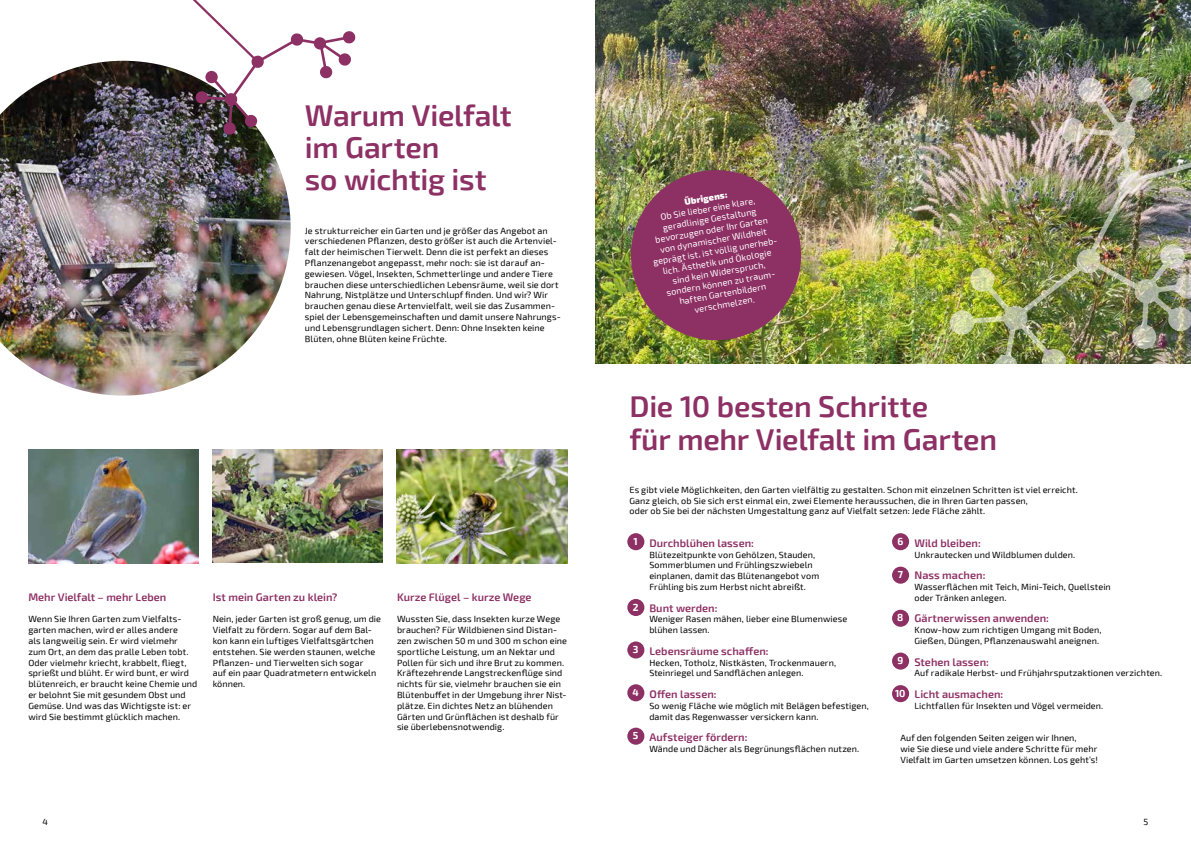
<style>
.page{position:relative;width:1191px;height:842px;background:#fff}
.page>*{position:absolute;margin:0;border:0;box-sizing:border-box;transform-origin:0 0}
.t1{font:600 30px/32.4px "Exo 2";letter-spacing:-.01em;color:#8d3064}
.t2{font:600 11px "Exo 2";color:#8d3064}
.t3{font:700 10px "Exo 2";color:#fff}
.t4{font:9px/10.8px "Exo 2";letter-spacing:.01em;color:#000}
.t5{font:9px/10.8px "Exo 2";color:#fff;text-align:center}
.t6{font:900 9px "Exo 2";color:#fff}
</style>
<div class="page">
<img style="left:213px;top:450px;width:170px;height:112px">
<img style="left:28px;top:450px;width:170px;height:113px">
<img style="left:397px;top:450px;width:170px;height:113px">
<img style="left:0;top:61px;width:291px;height:335px">
<img style="left:595px;top:0;width:596px;height:363px">
<img style="left:624px;top:163px;width:184px;height:184px">
<div style="left:627px;top:533px;width:17px;height:17px;background:#8d3064;border-radius:50%"></div>
<div style="left:892px;top:533px;width:17px;height:17px;background:#8d3064;border-radius:50%"></div>
<div style="left:627px;top:599px;width:17px;height:17px;background:#8d3064;border-radius:50%"></div>
<div style="left:892px;top:567px;width:17px;height:17px;background:#8d3064;border-radius:50%"></div>
<div style="left:627px;top:641px;width:17px;height:17px;background:#8d3064;border-radius:50%"></div>
<div style="left:892px;top:610px;width:17px;height:17px;background:#8d3064;border-radius:50%"></div>
<div style="left:627px;top:684px;width:17px;height:17px;background:#8d3064;border-radius:50%"></div>
<div style="left:892px;top:652px;width:17px;height:18px;background:#8d3064;border-radius:50%"></div>
<div style="left:627px;top:728px;width:17px;height:17px;background:#8d3064;border-radius:50%"></div>
<div style="left:892px;top:685px;width:17px;height:17px;background:#8d3064;border-radius:50%"></div>
<img style="left:949px;top:76px;width:242px;height:288px">
<svg style="left:177px;top:0;width:179px;height:135px"></svg>
<h1 class="t1" style="left:305px;top:97px;width:208px">Warum Vielfalt im Garten<br>so wichtig ist</h1>
<p class="t4" style="left:305px;top:225px;width:257px">Je strukturreicher ein Garten und je größer das Angebot an verschiedenen Pflanzen, desto größer ist auch die Artenviel&shy;falt der heimischen Tierwelt. Denn die ist perfekt an dieses Pflanzenangebot angepasst, mehr noch: sie ist darauf an&shy;gewiesen. Vögel, Insekten, Schmetterlinge und andere Tiere brauchen diese unterschiedlichen Lebensräume, weil sie dort Nahrung, Nistplätze und Unterschlupf finden. Und wir? Wir brauchen genau diese Artenvielfalt, weil sie das Zusammen&shy;spiel der Lebensgemeinschaften und damit unsere Nahrungs&shy;und Lebensgrundlagen sichert. Denn: Ohne Insekten keine Blüten, ohne Blüten keine Früchte.</p>
<p class="t2" style="left:28px;top:589px;width:139px">Mehr Vielfalt – mehr Leben</p>
<p class="t4" style="left:28px;top:613px;width:171px">Wenn Sie Ihren Garten zum Vielfalts&shy;garten machen, wird er alles andere<br>als langweilig sein. Er wird vielmehr zum Ort, an dem das pralle Leben tobt.<br>Oder vielmehr kriecht, krabbelt, fliegt, sprießt und blüht. Er wird bunt, er wird blütenreich, er braucht keine Chemie und er belohnt Sie mit gesundem Obst und Gemüse. Und was das Wichtigste ist: er wird Sie bestimmt glücklich machen.</p>
<p class="t2" style="left:213px;top:589px;width:126px">Ist mein Garten zu klein?</p>
<p class="t4" style="left:213px;top:613px;width:170px">Nein, jeder Garten ist groß genug, um die Vielfalt zu fördern. Sogar auf dem Bal&shy;kon kann ein luftiges Vielfaltsgärtchen entstehen. Sie werden staunen, welche Pflanzen- und Tierwelten sich sogar<br>auf ein paar Quadratmetern entwickeln können.</p>
<p class="t2" style="left:397px;top:589px;width:136px">Kurze Flügel – kurze Wege</p>
<p class="t4" style="left:397px;top:613px;width:172px">Wussten Sie, dass Insekten kurze Wege brauchen? Für Wildbienen sind Distan&shy;zen zwischen 50 m und 300 m schon eine sportliche Leistung, um an Nektar und Pollen für sich und ihre Brut zu kommen.<br>Kräftezehrende Langstreckenflüge sind nichts für sie, vielmehr brauchen sie ein Blütenbuffet in der Umgebung ihrer Nist&shy;plätze. Ein dichtes Netz an blühenden Gärten und Grünflächen ist deshalb für sie überlebensnotwendig.</p>
<p class="t6" style="left:683px;top:195px;width:45px;rotate:-10deg">Übrigens:</p>
<p class="t5" style="left:644px;top:214px;width:132px;rotate:-10deg">Ob Sie lieber eine klare, geradlinige Gestaltung bevorzugen oder Ihr Garten von dynamischer Wildheit geprägt ist, ist völlig unerheb&shy;lich. Ästhetik und Ökologie<br>sind kein Widerspruch,<br>sondern können zu traum&shy;haften Gartenbildern verschmelzen.</p>
<h1 class="t1" style="left:629px;top:389px;width:369px">Die 10 besten Schritte<br>für mehr Vielfalt im Garten</h1>
<p class="t4" style="left:629px;top:484px;width:450px">Es gibt viele Möglichkeiten, den Garten vielfältig zu gestalten. Schon mit einzelnen Schritten ist viel erreicht.<br>Ganz gleich, ob Sie sich erst einmal ein, zwei Elemente heraussuchen, die in Ihren Garten passen,<br>oder ob Sie bei der nächsten Umgestaltung ganz auf Vielfalt setzen: Jede Fläche zählt.</p>
<p class="t3" style="left:633px;top:534px;width:6px">1</p>
<p class="t3" style="left:897px;top:534px;width:7px">6</p>
<p class="t2" style="left:635px;top:535px;width:120px">1. Durchblühen lassen:</p>
<p class="t4" style="left:649px;top:549px;width:171px">Blütezeitpunkte von Gehölzen, Stauden, Sommerblumen und Frühlingszwiebeln einplanen, damit das Blütenangebot vom Frühling bis zum Herbst nicht abreißt.</p>
<p class="t2" style="left:649px;top:600px;width:70px">Bunt werden:</p>
<p class="t4" style="left:649px;top:613px;width:200px">Weniger Rasen mähen, lieber eine Blumenwiese blühen lassen.</p>
<p class="t2" style="left:649px;top:643px;width:121px">Lebensräume schaffen:</p>
<p class="t4" style="left:649px;top:657px;width:188px">Hecken, Totholz, Nistkästen, Trockenmauern,<br>Steinriegel und Sandflächen anlegen.</p>
<p class="t2" style="left:649px;top:686px;width:69px">Offen lassen:</p>
<p class="t4" style="left:649px;top:700px;width:221px">So wenig Fläche wie möglich mit Belägen befestigen, damit das Regenwasser versickern kann.</p>
<p class="t2" style="left:649px;top:729px;width:100px">Aufsteiger fördern:</p>
<p class="t4" style="left:649px;top:743px;width:211px">Wände und Dächer als Begrünungsflächen nutzen.</p>
<p class="t2" style="left:914px;top:535px;width:68px">Wild bleiben:</p>
<p class="t4" style="left:914px;top:549px;width:162px">Unkrautecken und Wildblumen dulden.</p>
<p class="t2" style="left:914px;top:567px;width:72px">Nass machen:</p>
<p class="t4" style="left:914px;top:581px;width:198px">Wasserflächen mit Teich, Mini-Teich, Quellstein oder Tränken anlegen.</p>
<p class="t2" style="left:914px;top:610px;width:136px">Gärtnerwissen anwenden:</p>
<p class="t4" style="left:914px;top:624px;width:189px">Know-how zum richtigen Umgang mit Boden,<br>Gießen, Düngen, Pflanzenauswahl aneignen.</p>
<p class="t2" style="left:914px;top:654px;width:76px">Stehen lassen:</p>
<p class="t4" style="left:914px;top:667px;width:249px">Auf radikale Herbst- und Frühjahrsputzaktionen verzichten.</p>
<p class="t2" style="left:914px;top:686px;width:90px">Licht ausmachen:</p>
<p class="t4" style="left:914px;top:700px;width:190px">Lichtfallen für Insekten und Vögel vermeiden.</p>
<p class="t4" style="left:900px;top:732px;width:199px">Auf den folgenden Seiten zeigen wir Ihnen,<br>wie Sie diese und viele andere Schritte für mehr<br>Vielfalt im Garten umsetzen können. Los geht’s!</p>
<p class="t3" style="left:897px;top:567px;width:7px">7</p>
<p class="t3" style="left:632px;top:599px;width:7px">2</p>
<p class="t3" style="left:897px;top:610px;width:8px">8</p>
<p class="t3" style="left:633px;top:642px;width:7px">3</p>
<p class="t3" style="left:897px;top:653px;width:7px">9</p>
<p class="t3" style="left:632px;top:685px;width:8px">4</p>
<p class="t3" style="left:895px;top:686px;width:12px">10</p>
<p class="t3" style="left:633px;top:728px;width:7px">5</p>
<p class="t4" style="left:43px;top:816px;width:7px">4</p>
<p class="t4" style="left:1143px;top:816px;width:6px">5</p>
</div>
